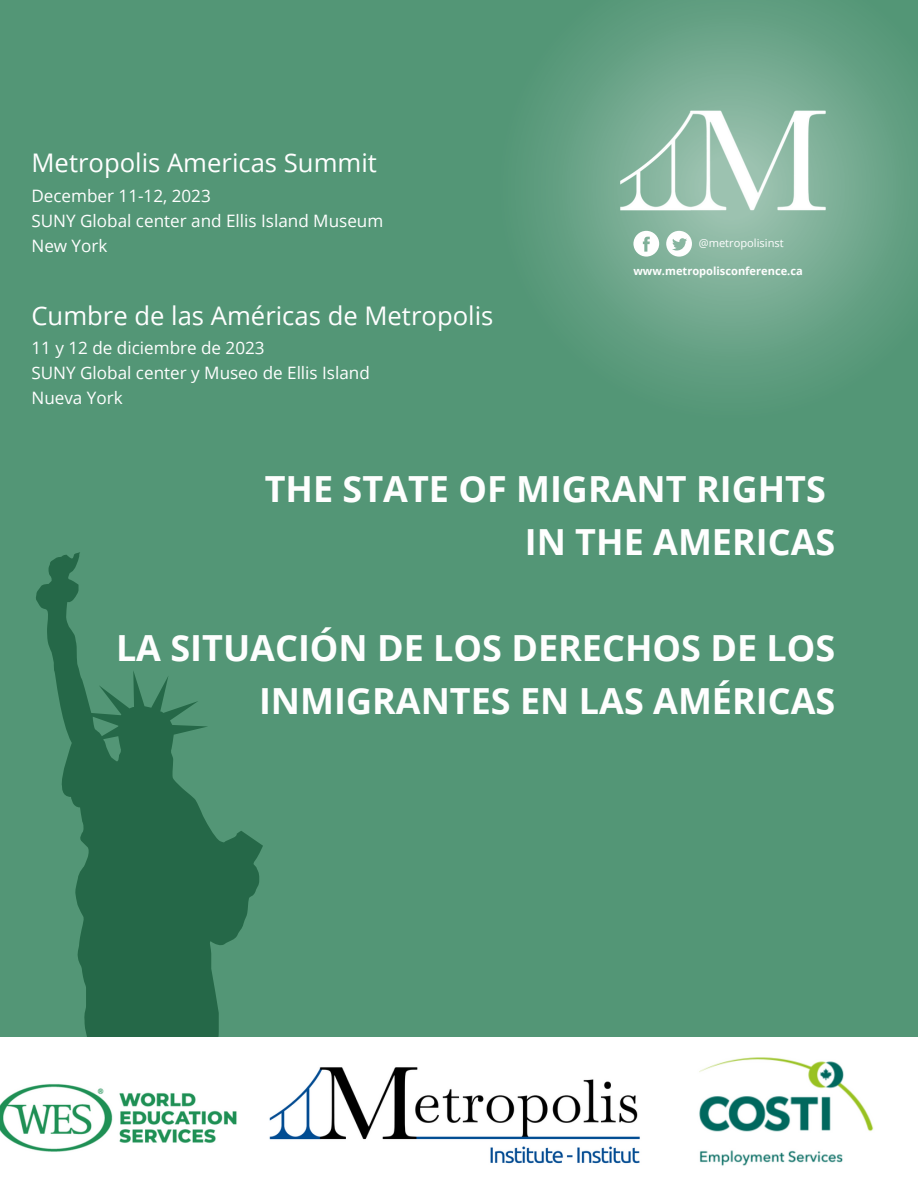
<style>
.page{position:relative;width:918px;height:1188px;background:#fff}
.page>*{position:absolute;margin:0;border:0;box-sizing:border-box;transform-origin:0 0}
.t1{font:700 36px/52.8px "Open Sans";color:#fefefe;text-align:right}
.t2{font:25.65px "Open Sans";color:#fefefe}
.t3{font:17.1px "Open Sans";color:#fefefe}
.t4{font:700 11.1px "Open Sans";color:#fefefe}
.t5{font:11.1px "Open Sans";color:#fefefe}
</style>
<div class="page">
<div style="left:0;top:0;width:918px;height:1037px;background:#539676"></div>
<svg style="left:496px;top:0;width:422px;height:421px;background:#639f83"></svg>
<img style="left:619px;top:86px;width:207px;height:140px">
<svg style="left:633px;top:231px;width:26px;height:26px"></svg>
<svg style="left:666px;top:231px;width:26px;height:26px"></svg>
<img style="left:0;top:1057px;width:874px;height:109px">
<p class="t2" style="left:31px;top:145px;width:347px">Metropolis Americas Summit</p>
<p class="t3" style="left:31px;top:184px;width:181px">December 11-12, 2023</p>
<p class="t3" style="left:31px;top:209px;width:353px">SUNY Global center and Ellis Island Museum</p>
<p class="t3" style="left:31px;top:234px;width:78px">New York</p>
<p class="t2" style="left:31px;top:298px;width:463px">Cumbre de las Américas de Metropolis</p>
<p class="t3" style="left:31px;top:336px;width:235px">11 y 12 de diciembre de 2023</p>
<p class="t3" style="left:31px;top:361px;width:340px">SUNY Global center y Museo de Ellis Island</p>
<p class="t3" style="left:31px;top:385px;width:93px">Nueva York</p>
<p class="t5" style="left:699px;top:235px;width:86px">@metropolisinst</p>
<p class="t4" style="left:633px;top:263px;width:171px">www.metropolisconference.ca</p>
<p class="t1" style="left:265px;top:462px;width:563px">THE STATE OF MIGRANT RIGHTS</p>
<p class="t1" style="left:525px;top:515px;width:312px">IN THE AMERICAS</p>
<p class="t1" style="left:116px;top:621px;width:721px">LA SITUACIÓN DE LOS DERECHOS DE LOS<br>INMIGRANTES EN LAS AMÉRICAS</p>
</div>
